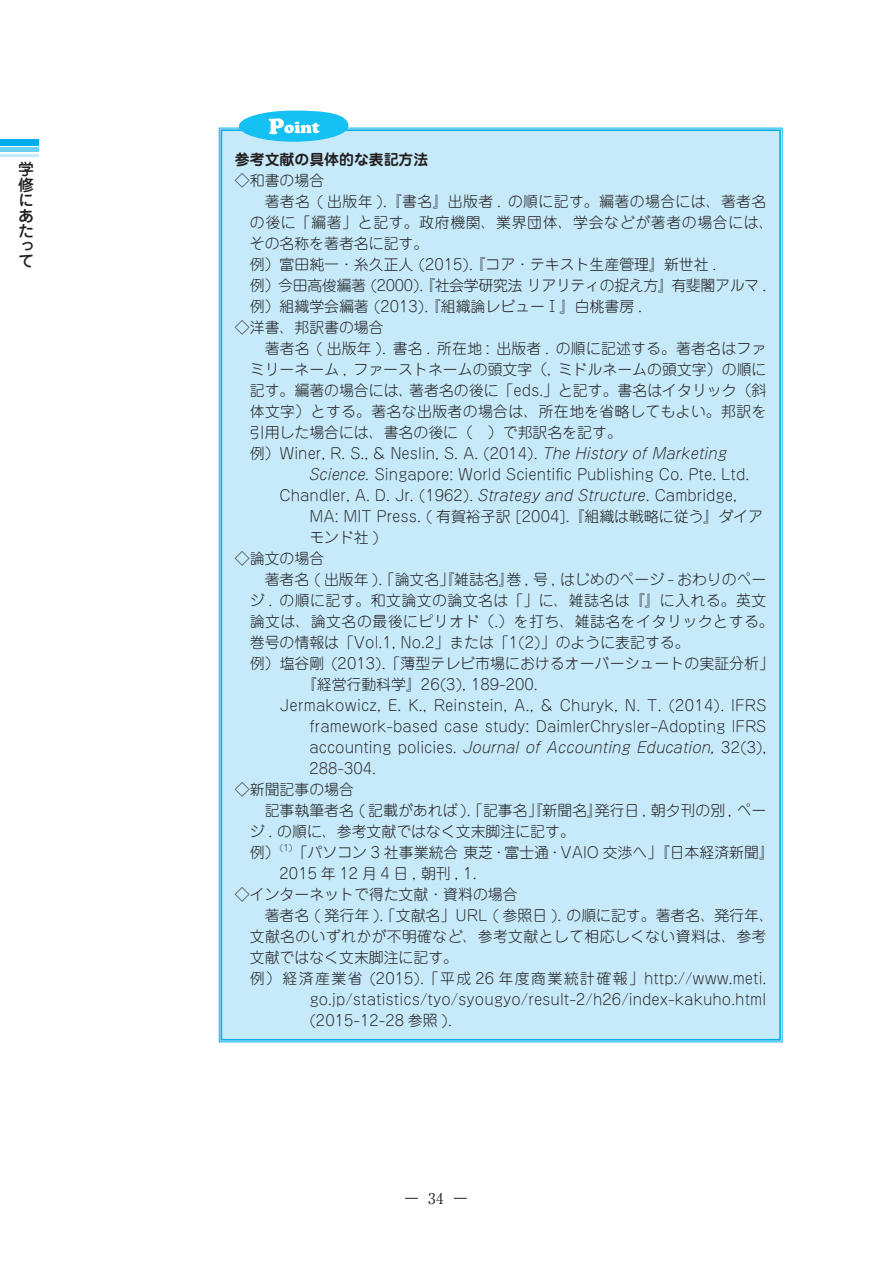
<style>
.page{position:relative;width:893px;height:1263px;background:#fff}
.page>*{position:absolute;margin:0;border:0;box-sizing:border-box;transform-origin:0 0}
.t1{font:16.2px "Cooper Black Std";color:#fff}
.t2{font:500 15.9px/15.3px "Jun 34 Pro";color:#231f20;text-align:justify}
.t3{font:300 14.85px "Jun 101 Pro";color:#231f20}
.t4{font:300 14.85px "Jun 101 Pro";letter-spacing:.025em;color:#231f20}
.t5{font:300 14.85px "Jun 101 Pro";letter-spacing:.05em;color:#231f20}
.t6{font:300 14.85px "Jun 101 Pro";letter-spacing:-.02em;color:#231f20}
.t7{font:300 14.85px "Jun 101 Pro";letter-spacing:.035em;color:#231f20}
.t8{font:300 14.85px "Jun 101 Pro";letter-spacing:.045em;color:#231f20}
.t9{font:300 14.85px "Jun 101 Pro";letter-spacing:.03em;color:#231f20}
.t10{font:300 14.85px "Jun 101 Pro";letter-spacing:.125em;color:#231f20}
.t11{font:700 14.85px "Jun 501 Pro";color:#231f20}
.t12{font:14.85px "Ryumin Pro";color:#231f20}
.t13{font:300 8.7px "Jun 101 Pro";color:#231f20}
.s1{font-size:22.05px}
</style>
<div class="page">
<svg style="left:405px;top:1198px;width:13px;height:1px"></svg>
<svg style="left:454px;top:1198px;width:13px;height:1px"></svg>
<div style="left:219px;top:128px;width:564px;height:914px;background:#c6eafa"></div>
<div style="left:239px;top:111px;width:109px;height:31px;background:#15c0f2;border-radius:50%"></div>
<div style="left:0;top:139px;width:38px;height:7px;background:#00aeef"></div>
<hr style="left:0;top:148px;width:38px;height:4px;background:#6bcff6">
<hr style="left:0;top:154px;width:38px;height:2px;background:#c6eafa">
<p class="t2" style="left:18px;top:160px;width:17px">学修にあたって</p>
<p class="t1" style="left:268px;top:118px;width:53px"><span class="s1">P</span>oint</p>
<p class="t11" style="left:235px;top:148px;width:195px">参考文献の具体的な表記方法</p>
<p class="t3" style="left:235px;top:169px;width:91px">◇和書の場合</p>
<p class="t4" style="left:265px;top:190px;width:503px">著者名 ( 出版年 ).『書名』出版者 . の順に記す。編著の場合には、著者名</p>
<p class="t8" style="left:250px;top:211px;width:525px">の後に「編著」と記す。政府機関、業界団体、学会などが著者の場合には、</p>
<p class="t3" style="left:250px;top:232px;width:180px">その名称を著者名に記す。</p>
<p class="t3" style="left:250px;top:253px;width:468px">例）富田純一・糸久正人 (2015).『コア・テキスト生産管理』新世社 .</p>
<p class="t6" style="left:250px;top:274px;width:518px">例）今田高俊編著 (2000).『社会学研究法リアリティの捉え方』有斐閣アルマ .</p>
<p class="t3" style="left:250px;top:295px;width:394px">例）組織学会編著 (2013).『組織論レビューⅠ』白桃書房 .</p>
<p class="t3" style="left:235px;top:316px;width:150px">◇洋書、邦訳書の場合</p>
<p class="t3" style="left:265px;top:337px;width:503px">著者名 ( 出版年 ). 書名 . 所在地 : 出版者 . の順に記述する。著者名はファ</p>
<p class="t3" style="left:250px;top:358px;width:518px">ミリーネーム , ファーストネームの頭文字（, ミドルネームの頭文字）の順に</p>
<p class="t3" style="left:250px;top:379px;width:518px">記す。編著の場合には、著者名の後に「eds.」と記す。書名はイタリック（斜</p>
<p class="t4" style="left:250px;top:400px;width:518px">体文字）とする。著名な出版者の場合は、所在地を省略してもよい。邦訳を</p>
<p class="t3" style="left:250px;top:421px;width:374px">引用した場合には、書名の後に（　）で邦訳名を記す。</p>
<p class="t3" style="left:250px;top:442px;width:479px">例）Winer, R. S., &amp; Neslin, S. A. (2014). The History of Marketing</p>
<p class="t3" style="left:309px;top:463px;width:441px">Science. Singapore: World Scientific Publishing Co. Pte. Ltd.</p>
<p class="t3" style="left:250px;top:484px;width:489px">　　Chandler, A. D. Jr. (1962). Strategy and Structure. Cambridge,</p>
<p class="t3" style="left:309px;top:505px;width:455px">MA: MIT Press. ( 有賀裕子訳 [2004].『組織は戦略に従う』ダイア</p>
<p class="t3" style="left:309px;top:526px;width:71px">モンド社 )</p>
<p class="t3" style="left:235px;top:547px;width:91px">◇論文の場合</p>
<p class="t3" style="left:265px;top:568px;width:503px">著者名 ( 出版年 ).「論文名」『雑誌名』巻 , 号 , はじめのページ - おわりのペー</p>
<p class="t9" style="left:250px;top:589px;width:518px">ジ . の順に記す。和文論文の論文名は「」に、雑誌名は『』に入れる。英文</p>
<p class="t7" style="left:250px;top:610px;width:526px">論文は、論文名の最後にピリオド（.）を打ち、雑誌名をイタリックとする。</p>
<p class="t3" style="left:250px;top:631px;width:441px">巻号の情報は「Vol.1, No.2」または「1(2)」のように表記する。</p>
<p class="t3" style="left:250px;top:652px;width:526px">例）塩谷剛 (2013).「薄型テレビ市場におけるオーバーシュートの実証分析」</p>
<p class="t3" style="left:302px;top:673px;width:237px">『経営行動科学』26(3), 189-200.</p>
<p class="t3" style="left:250px;top:694px;width:518px">　　Jermakowicz, E. K., Reinstein, A., &amp; Churyk, N. T. (2014). IFRS</p>
<p class="t3" style="left:309px;top:715px;width:459px">framework-based case study: DaimlerChrysler‒Adopting IFRS</p>
<p class="t3" style="left:309px;top:736px;width:459px">accounting policies. Journal of Accounting Education, 32(3),</p>
<p class="t3" style="left:309px;top:757px;width:68px">288-304.</p>
<p class="t3" style="left:235px;top:778px;width:121px">◇新聞記事の場合</p>
<p class="t3" style="left:265px;top:799px;width:503px">記事執筆者名 ( 記載があれば ).「記事名」『新聞名』発行日 , 朝夕刊の別 , ペー</p>
<p class="t3" style="left:250px;top:820px;width:327px">ジ . の順に、参考文献ではなく文末脚注に記す。</p>
<p class="t3" style="left:250px;top:841px;width:31px">例）</p>
<p class="t13" style="left:280px;top:841px;width:15px">(1)</p>
<p class="t3" style="left:293px;top:841px;width:483px">「パソコン 3 社事業統合東芝・富士通・VAIO 交渉へ」『日本経済新聞』</p>
<p class="t10" style="left:280px;top:862px;width:198px">2015年12月4日,朝刊,1.</p>
<p class="t3" style="left:235px;top:883px;width:284px">◇インターネットで得た文献・資料の場合</p>
<p class="t3" style="left:265px;top:904px;width:511px">著者名 ( 発行年 ).「文献名」URL ( 参照日 ). の順に記す。著者名、発行年、</p>
<p class="t4" style="left:250px;top:925px;width:518px">文献名のいずれかが不明確など、参考文献として相応しくない資料は、参考</p>
<p class="t3" style="left:250px;top:946px;width:210px">文献ではなく文末脚注に記す。</p>
<p class="t5" style="left:250px;top:967px;width:518px">例）経済産業省 (2015).「平成 26 年度商業統計確報」http://www.meti.</p>
<p class="t3" style="left:309px;top:988px;width:458px">go.jp/statistics/tyo/syougyo/result-2/h26/index-kakuho.html</p>
<p class="t3" style="left:309px;top:1009px;width:144px">(2015-12-28 参照 ).</p>
<p class="t12" style="left:428px;top:1186px;width:17px">34</p>
</div>
